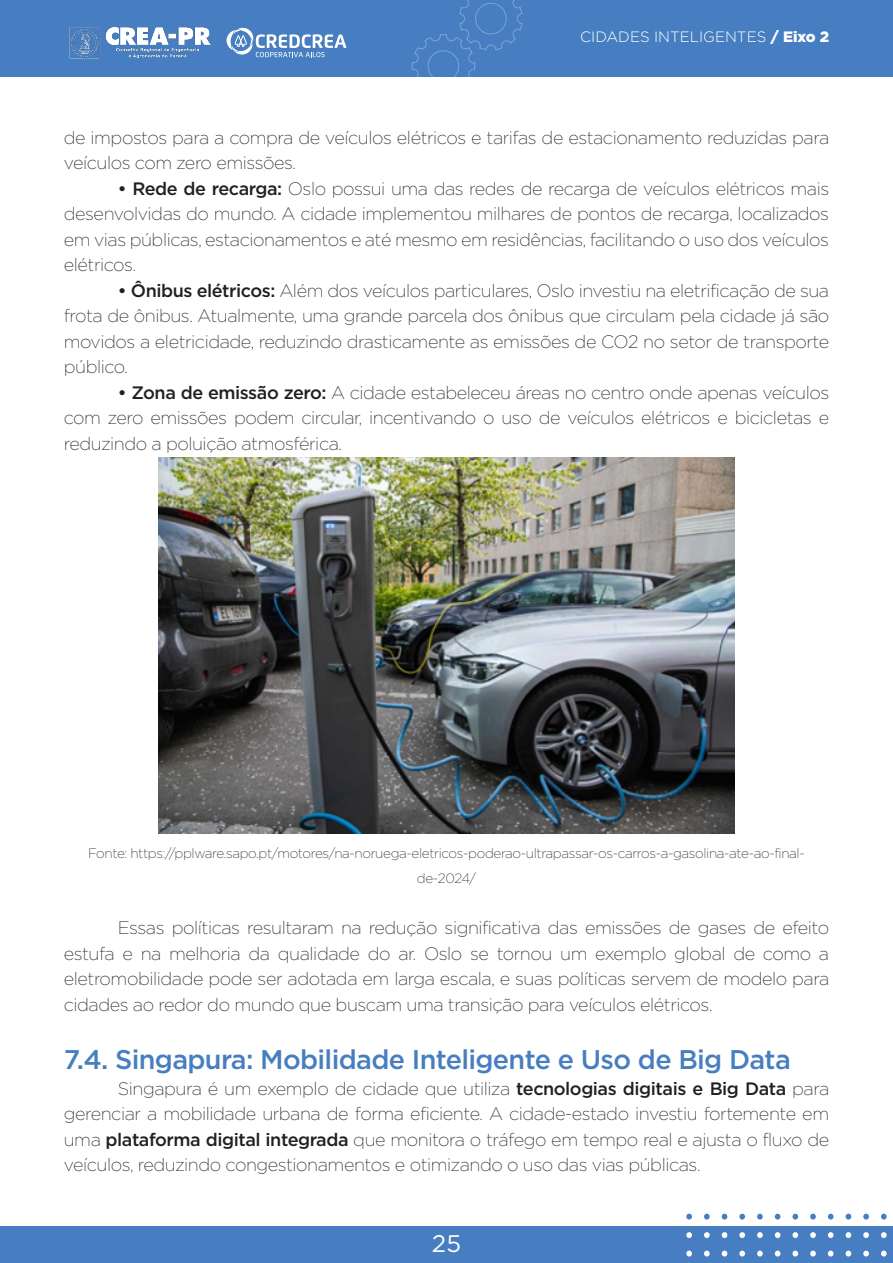
<style>
.page{position:relative;width:893px;height:1263px;background:#fff}
.page>*{position:absolute;margin:0;border:0;box-sizing:border-box;transform-origin:0 0}
.t1{font:500 27px "Gotham";letter-spacing:-.025em;color:#467ec1}
.t2{font:24px "Gotham";color:#fff}
.t3{font:200 18px/25.5px "Gotham";letter-spacing:-.025em;color:#231f20;text-align:justify}
.t4{font:300 15px "Gotham";color:#fff}
.t5{font:200 13.5px/25.5px "Gotham";letter-spacing:-.025em;color:#231f20;text-align:center}
.s1{font-weight:900}
.s2{font-weight:500}
</style>
<div class="page">
<div style="left:0;top:0;width:893px;height:77px;background:#467ec1"></div>
<div style="left:0;top:1226px;width:893px;height:37px;background:#467ec1"></div>
<svg style="left:412px;top:0;width:111px;height:77px"></svg>
<svg style="left:881px;top:1250px;width:6px;height:6px"></svg>
<svg style="left:863px;top:1250px;width:6px;height:6px"></svg>
<svg style="left:846px;top:1250px;width:5px;height:6px"></svg>
<svg style="left:828px;top:1250px;width:5px;height:6px"></svg>
<svg style="left:810px;top:1250px;width:6px;height:6px"></svg>
<svg style="left:792px;top:1250px;width:6px;height:6px"></svg>
<svg style="left:775px;top:1250px;width:5px;height:6px"></svg>
<svg style="left:757px;top:1250px;width:6px;height:6px"></svg>
<svg style="left:739px;top:1250px;width:6px;height:6px"></svg>
<svg style="left:722px;top:1250px;width:5px;height:6px"></svg>
<svg style="left:704px;top:1250px;width:6px;height:6px"></svg>
<svg style="left:686px;top:1250px;width:6px;height:6px"></svg>
<svg style="left:881px;top:1232px;width:6px;height:6px"></svg>
<svg style="left:863px;top:1232px;width:6px;height:6px"></svg>
<svg style="left:846px;top:1232px;width:5px;height:6px"></svg>
<svg style="left:828px;top:1232px;width:5px;height:6px"></svg>
<svg style="left:810px;top:1232px;width:6px;height:6px"></svg>
<svg style="left:792px;top:1232px;width:6px;height:6px"></svg>
<svg style="left:775px;top:1232px;width:5px;height:6px"></svg>
<svg style="left:757px;top:1232px;width:6px;height:6px"></svg>
<svg style="left:739px;top:1232px;width:6px;height:6px"></svg>
<svg style="left:722px;top:1232px;width:5px;height:6px"></svg>
<svg style="left:704px;top:1232px;width:6px;height:6px"></svg>
<svg style="left:686px;top:1232px;width:6px;height:6px"></svg>
<svg style="left:881px;top:1214px;width:6px;height:5px"></svg>
<svg style="left:863px;top:1214px;width:6px;height:5px"></svg>
<svg style="left:846px;top:1214px;width:5px;height:5px"></svg>
<svg style="left:828px;top:1214px;width:5px;height:5px"></svg>
<svg style="left:810px;top:1214px;width:6px;height:5px"></svg>
<svg style="left:792px;top:1214px;width:6px;height:5px"></svg>
<svg style="left:775px;top:1214px;width:5px;height:5px"></svg>
<svg style="left:757px;top:1214px;width:6px;height:5px"></svg>
<svg style="left:739px;top:1214px;width:6px;height:5px"></svg>
<svg style="left:722px;top:1214px;width:5px;height:5px"></svg>
<svg style="left:704px;top:1214px;width:6px;height:5px"></svg>
<svg style="left:686px;top:1214px;width:6px;height:5px"></svg>
<img style="left:69px;top:27px;width:142px;height:33px">
<svg style="left:227px;top:28px;width:120px;height:29px"></svg>
<img style="left:158px;top:457px;width:576px;height:377px">
<p class="t4" style="left:580px;top:27px;width:250px">CIDADES INTELIGENTES <span class="s1">/ Eixo 2</span></p>
<p class="t3" style="left:64px;top:124px;width:767px">de impostos para a compra de veículos elétricos e tarifas de estacionamento reduzidas para veículos com zero emissões.</p>
<p class="t3" style="left:64px;top:175px;width:767px;text-indent:54px"><span class="s2">• Rede de recarga:</span> Oslo possui uma das redes de recarga de veículos elétricos mais desenvolvidas do mundo. A cidade implementou milhares de pontos de recarga, localizados em vias públicas, estacionamentos e até mesmo em residências, facilitando o uso dos veículos elétricos.</p>
<p class="t3" style="left:64px;top:277px;width:767px;text-indent:54px"><span class="s2">• Ônibus elétricos:</span> Além dos veículos particulares, Oslo investiu na eletrificação de sua frota de ônibus. Atualmente, uma grande parcela dos ônibus que circulam pela cidade já são movidos a eletricidade, reduzindo drasticamente as emissões de CO2 no setor de transporte público.</p>
<p class="t3" style="left:64px;top:379px;width:767px;text-indent:54px"><span class="s2">• Zona de emissão zero:</span> A cidade estabeleceu áreas no centro onde apenas veículos com zero emissões podem circular, incentivando o uso de veículos elétricos e bicicletas e reduzindo a poluição atmosférica.</p>
<p class="t5" style="left:88px;top:840px;width:718px">Fonte: https://pplware.sapo.pt/motores/na-noruega-eletricos-poderao-ultrapassar-os-carros-a-gasolina-ate-ao-final&shy;de-2024/</p>
<p class="t3" style="left:64px;top:915px;width:767px;text-indent:54px">Essas políticas resultaram na redução significativa das emissões de gases de efeito estufa e na melhoria da qualidade do ar. Oslo se tornou um exemplo global de como a eletromobilidade pode ser adotada em larga escala, e suas políticas servem de modelo para cidades ao redor do mundo que buscam uma transição para veículos elétricos.</p>
<h1 class="t1" style="left:64px;top:1042px;width:729px">7.4. Singapura: Mobilidade Inteligente e Uso de Big Data</h1>
<p class="t3" style="left:64px;top:1075px;width:767px;text-indent:54px">Singapura é um exemplo de cidade que utiliza <span class="s2">tecnologias digitais e Big Data</span> para gerenciar a mobilidade urbana de forma eficiente. A cidade-estado investiu fortemente em uma <span class="s2">plataforma digital integrada</span> que monitora o tráfego em tempo real e ajusta o fluxo de veículos, reduzindo congestionamentos e otimizando o uso das vias públicas.</p>
<h2 class="t2" style="left:432px;top:1228px;width:31px">25</h2>
</div>
